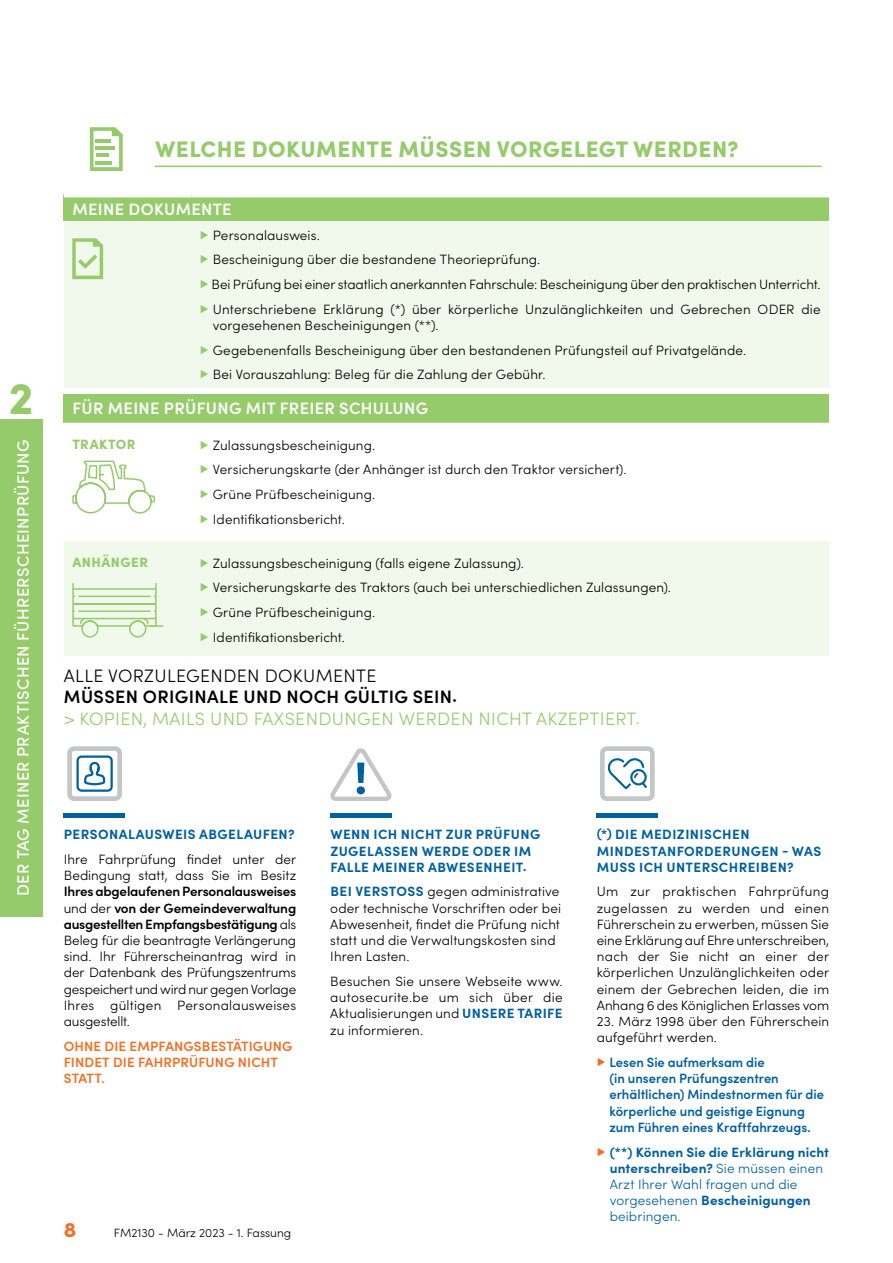
<style>
.page{position:relative;width:893px;height:1263px;background:#fff}
.page>*{position:absolute;margin:0;border:0;box-sizing:border-box;transform-origin:0 0}
.t1{font:900 45px "Sofia Pro";color:#96cb6c}
.t2{font:900 22.5px "Sofia Pro";letter-spacing:.02em;color:#96cb6c}
.t3{font:900 21px "Sofia Pro";color:#f36e21}
.t4{font:300 18px "Sofia Pro";letter-spacing:.02em;color:#96cb6c}
.t5{font:600 18px "Sofia Pro";letter-spacing:.02em;color:#000}
.t6{font:300 18px "Sofia Pro";letter-spacing:.02em;color:#000}
.t7{font:600 16.5px "Sofia Pro";letter-spacing:.02em;color:#fff}
.t8{font:500 16.5px "Sofia Pro";letter-spacing:.02em;color:#fff}
.t9{font:300 13.5px/16.2px "Sofia Pro";letter-spacing:.01em;color:#000}
.t10{font:700 13.5px/16.2px "Sofia Pro";letter-spacing:.03em;color:#0060a0}
.t11{font:600 13.5px/16.2px "Sofia Pro";color:#0060a0;scale:.96 1}
.t12{font:300 13.5px/16.2px "Sofia Pro";letter-spacing:.01em;color:#0060a0}
.t13{font:600 13.5px/16.2px "Sofia Pro";letter-spacing:.01em;color:#f36e21}
.t14{font:900 13.5px "Sofia Pro";letter-spacing:.035em;color:#96cb6c}
.t15{font:300 12px "Sofia Pro";color:#000}
.s1{color:#96cb6c}
.s2{font-weight:600}
.s3{font-weight:700;color:#0060a0}
.s4{font-weight:300;color:#f36e21}
.s5{color:#f36e21}
.s6{font-weight:700}
</style>
<div class="page">
<svg style="left:607px;top:758px;width:40px;height:31px"></svg>
<div style="left:600px;top:746px;width:55px;height:55px;border:5px solid #c4c5c5;border-radius:5px"></div>
<svg style="left:90px;top:127px;width:33px;height:44px"></svg>
<hr style="left:96px;top:161px;width:16px;height:4px;background:#96cb6c">
<hr style="left:155px;top:166px;width:667px;height:1px;background:#96cb6c">
<div style="left:64px;top:194px;width:765px;height:27px;background:#96cb6c"></div>
<div style="left:64px;top:221px;width:765px;height:167px;background:#f1f8ec"></div>
<div style="left:64px;top:191px;width:127px;height:6px;background:#fff"></div>
<div style="left:191px;top:191px;width:638px;height:6px;background:#fff"></div>
<svg style="left:72px;top:238px;width:31px;height:41px"></svg>
<div style="left:64px;top:394px;width:765px;height:29px;background:#96cb6c"></div>
<div style="left:64px;top:541px;width:765px;height:115px;background:#f1f8ec"></div>
<svg style="left:72px;top:328px;width:92px;height:310px"></svg>
<div style="left:64px;top:813px;width:61px;height:5px;background:#0060a0"></div>
<div style="left:330px;top:813px;width:61px;height:5px;background:#0060a0"></div>
<div style="left:597px;top:813px;width:61px;height:5px;background:#0060a0"></div>
<svg style="left:330px;top:748px;width:62px;height:53px"></svg>
<svg style="left:76px;top:755px;width:37px;height:37px"></svg>
<div style="left:67px;top:746px;width:55px;height:55px;border:5px solid #c4c5c5;border-radius:5px"></div>
<div style="left:0;top:419px;width:43px;height:498px;background:#96cb6c"></div>
<h1 class="t1" style="left:9px;top:362px;width:26px">2</h1>
<p class="t8" style="left:11px;top:896px;width:458px;rotate:-90deg">DER TAG MEINER PRAKTISCHEN FÜHRERSCHEINPRÜFUNG</p>
<h2 class="t2" style="left:155px;top:131px;width:585px">WELCHE DOKUMENTE MÜSSEN VORGELEGT WERDEN?</h2>
<p class="t7" style="left:72px;top:197px;width:161px">MEINE DOKUMENTE</p>
<p class="t9" style="left:200px;top:222px;width:622px;line-height:24.8px"><span class="s1">▶</span> Personalausweis.<br><span class="s1">▶</span> Bescheinigung über die bestandene Theorieprüfung.<br><span class="s1">▶</span> Bei Prüfung bei einer staatlich anerkannten Fahrschule: Bescheinigung über den praktischen Unterricht. <span class="s1">▶</span> Unterschriebene Erklärung (*) über körperliche Unzulänglichkeiten und Gebrechen ODER die</p>
<p class="t9" style="left:200px;top:312px;width:548px;line-height:24.8px;text-indent:13px">vorgesehenen Bescheinigungen (**).<br><span class="s1">▶</span> Gegebenenfalls Bescheinigung über den bestandenen Prüfungsteil auf Privatgelände. <span class="s1">▶</span> Bei Vorauszahlung: Beleg für die Zahlung der Gebühr.</p>
<p class="t7" style="left:72px;top:396px;width:357px">FÜR MEINE PRÜFUNG MIT FREIER SCHULUNG</p>
<p class="t14" style="left:72px;top:434px;width:65px">TRAKTOR</p>
<p class="t9" style="left:200px;top:432px;width:428px;line-height:24.8px"><span class="s1">▶</span> Zulassungsbescheinigung.<br><span class="s1">▶</span> Versicherungskarte (der Anhänger ist durch den Traktor versichert). <span class="s1">▶</span> Grüne Prüfbescheinigung.<br><span class="s1">▶</span> Identifikationsbericht.</p>
<p class="t14" style="left:72px;top:552px;width:77px">ANHÄNGER</p>
<p class="t9" style="left:200px;top:550px;width:473px;line-height:24.8px"><span class="s1">▶</span> Zulassungsbescheinigung (falls eigene Zulassung).<br><span class="s1">▶</span> Versicherungskarte des Traktors (auch bei unterschiedlichen Zulassungen). <span class="s1">▶</span> Grüne Prüfbescheinigung.<br><span class="s1">▶</span> Identifikationsbericht.</p>
<h3 class="t6" style="left:64px;top:662px;width:314px">ALLE VORZULEGENDEN DOKUMENTE</h3>
<h3 class="t5" style="left:64px;top:683px;width:395px">MÜSSEN ORIGINALE UND NOCH GÜLTIG SEIN.</h3>
<h3 class="t4" style="left:64px;top:705px;width:578px">&gt; KOPIEN, MAILS UND FAXSENDUNGEN WERDEN NICHT AKZEPTIERT.</h3>
<p class="t10" style="left:64px;top:825px;width:232px">PERSONALAUSWEIS ABGELAUFEN?</p>
<p class="t9" style="left:64px;top:850px;width:234px">Ihre Fahrprüfung findet unter der<br>Bedingung statt, dass Sie im Besitz</p>
<p class="t9" style="left:64px;top:883px;width:234px;text-align:justify"><span class="s2">Ihres abgelaufenen Personalausweises </span>und der <span class="s2">von der Gemeindeverwaltung ausgestellten Empfangsbestätigung</span> als Beleg für die beantragte Verlängerung sind. Ihr Führerscheinantrag wird in der Datenbank des Prüfungszentrums gespeichert und wird nur gegen Vorlage Ihres gültigen Personalausweises ausgestellt.</p>
<p class="t13" style="left:64px;top:1037px;width:230px">OHNE DIE EMPFANGSBESTÄTIGUNG<br>FINDET DIE FAHRPRÜFUNG NICHT<br>STATT.</p>
<p class="t10" style="left:330px;top:825px;width:211px">WENN ICH NICHT ZUR PRÜFUNG<br>ZUGELASSEN WERDE ODER IM<br>FALLE MEINER ABWESENHEIT.</p>
<p class="t9" style="left:330px;top:883px;width:232px"><span class="s3">BEI VERSTOSS</span> gegen administrative oder technische Vorschriften oder bei Abwesenheit, findet die Prüfung nicht statt und die Verwaltungskosten sind Ihren Lasten.</p>
<p class="t9" style="left:330px;top:972px;width:234px;text-align:justify">Besuchen Sie unsere Webseite www. autosecurite.be um sich über die Aktualisierungen und <span class="s3">UNSERE TARIFE </span>zu informieren.</p>
<h3 class="t3" style="left:64px;top:1213px;width:14px">8</h3>
<p class="t15" style="left:114px;top:1224px;width:179px">FM2130 - März 2023 - 1. Fassung</p>
<p class="t10" style="left:597px;top:825px;width:226px">(*) DIE MEDIZINISCHEN<br>MINDESTANFORDERUNGEN - WAS<br>MUSS ICH UNTERSCHREIBEN?</p>
<p class="t9" style="left:597px;top:883px;width:234px;text-align:justify">Um zur praktischen Fahrprüfung zugelassen zu werden und einen Führerschein zu erwerben, müssen Sie eine Erklärung auf Ehre unterschreiben, nach der Sie nicht an einer der körperlichen Unzulänglichkeiten oder einem der Gebrechen leiden, die im Anhang 6 des Königlichen Erlasses vom</p>
<p class="t9" style="left:597px;top:1012px;width:234px">23. März 1998 über den Führerschein aufgeführt werden.</p>
<p class="t11" style="left:609px;top:1053px;width:225px;text-indent:-13px"><span class="s4">▶</span> Lesen Sie aufmerksam die<br>(in unseren Prüfungszentren erhältlichen) Mindestnormen für die körperliche und geistige Eignung zum Führen eines Kraftfahrzeugs.</p>
<p class="t12" style="left:610px;top:1143px;width:221px;text-indent:-13px"><span class="s5">▶</span> <span class="s6">(**) Können Sie die Erklärung nicht unterschreiben?</span> Sie müssen einen<br>Arzt Ihrer Wahl fragen und die vorgesehenen <span class="s6">Bescheinigungen </span>beibringen.</p>
</div>
